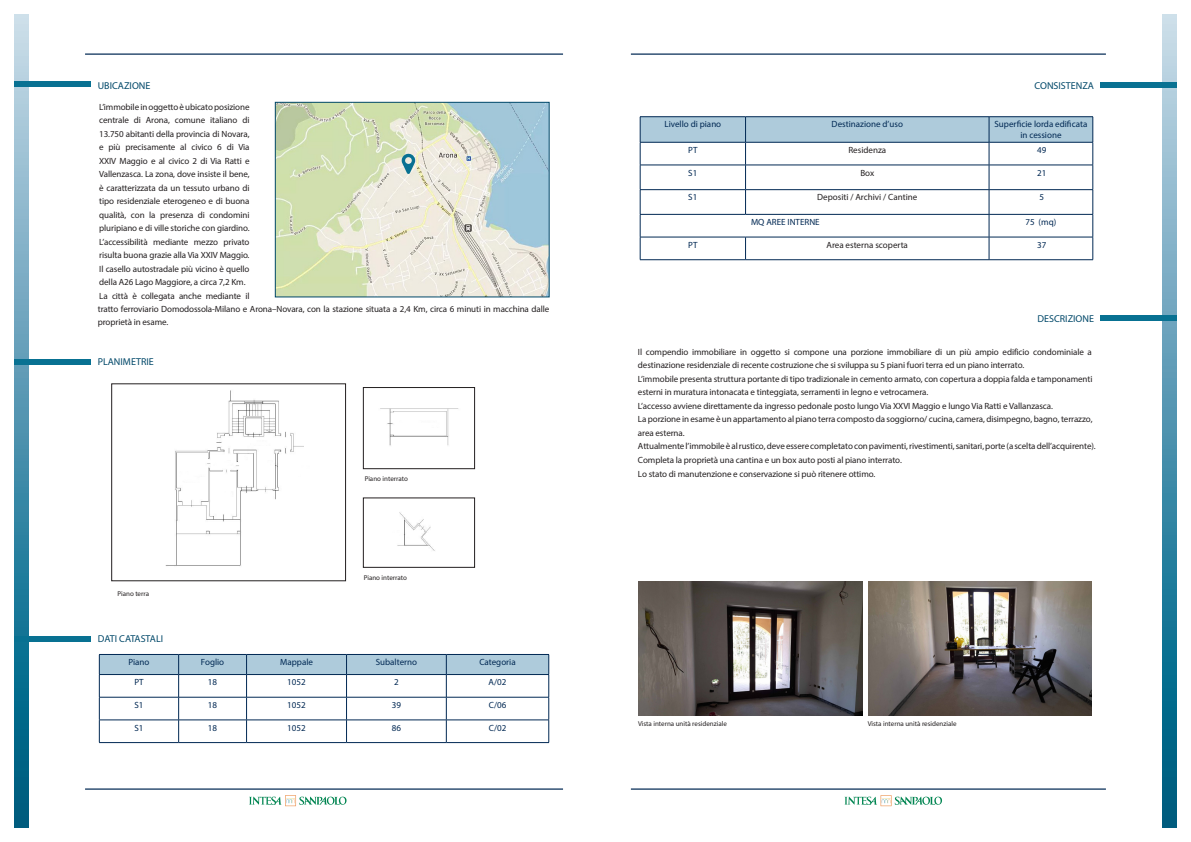
<style>
.page{position:relative;width:1191px;height:842px;background:#fff}
.page>*{position:absolute;margin:0;border:0;box-sizing:border-box;transform-origin:0 0}
.t1{font:10px "Myriad Pro";color:#004869}
.t2{font:9px/13.5px "Myriad Pro";letter-spacing:-.01em;color:#231f20}
.t3{font:9px/10.8px "Myriad Pro";color:#002853;text-align:center}
.t4{font:7px "Myriad Pro";color:#231f20}
</style>
<div class="page">
<svg style="left:1162px;top:14px;width:14px;height:814px;background:#5396b0"></svg>
<svg style="left:14px;top:14px;width:14px;height:814px;background:#5396b1"></svg>
<hr style="left:85px;top:54px;width:478px;height:1px;background:#002853">
<hr style="left:631px;top:54px;width:475px;height:1px;background:#002853">
<hr style="left:85px;top:789px;width:478px;height:1px;background:#002853">
<hr style="left:631px;top:789px;width:475px;height:1px;background:#002853">
<svg style="left:249px;top:795px;width:97px;height:11px"></svg>
<svg style="left:844px;top:795px;width:98px;height:11px"></svg>
<div style="left:14px;top:81px;width:77px;height:6px;background:#087192"></div>
<div style="left:14px;top:359px;width:77px;height:6px;background:#087192"></div>
<div style="left:1100px;top:315px;width:76px;height:5px;background:#087192"></div>
<div style="left:1100px;top:82px;width:76px;height:5px;background:#087192"></div>
<div style="left:14px;top:636px;width:77px;height:6px;background:#087192"></div>
<img style="left:868px;top:581px;width:223px;height:135px">
<img style="left:639px;top:581px;width:223px;height:135px">
<svg style="left:99px;top:654px;width:450px;height:88px"></svg>
<hr style="left:99px;top:742px;width:80px;height:1px;background:#002853">
<hr style="left:179px;top:742px;width:67px;height:1px;background:#002853">
<hr style="left:246px;top:742px;width:100px;height:1px;background:#002853">
<hr style="left:346px;top:742px;width:100px;height:1px;background:#002853">
<hr style="left:446px;top:742px;width:103px;height:1px;background:#002853">
<img style="left:277px;top:104px;width:270px;height:191px">
<div style="left:275px;top:102px;width:274px;height:195px;border:1px solid #004869"></div>
<svg style="left:402px;top:154px;width:13px;height:20px"></svg>
<hr style="left:640px;top:259px;width:105px;height:1px;background:#002853">
<hr style="left:745px;top:259px;width:244px;height:1px;background:#002853">
<hr style="left:989px;top:259px;width:104px;height:1px;background:#002853">
<hr style="left:640px;top:116px;width:105px;height:1px;background:#002853">
<hr style="left:745px;top:116px;width:244px;height:1px;background:#002853">
<hr style="left:989px;top:116px;width:104px;height:1px;background:#002853">
<svg style="left:640px;top:117px;width:453px;height:142px"></svg>
<div style="left:111px;top:383px;width:235px;height:198px;border:1px solid #231f20"></div>
<img style="left:165px;top:390px;width:139px;height:176px">
<div style="left:363px;top:387px;width:112px;height:82px;border:1px solid #231f20"></div>
<img style="left:380px;top:408px;width:79px;height:38px">
<div style="left:363px;top:497px;width:112px;height:71px;border:1px solid #231f20"></div>
<img style="left:397px;top:512px;width:38px;height:39px">
<p class="t1" style="left:98px;top:79px;width:54px">UBICAZIONE</p>
<p class="t2" style="left:99px;top:100px;width:152px;text-align:justify">L’immobile in oggetto è ubicato posizione centrale di Arona, comune italiano di 13.750 abitanti della provincia di Novara, e più precisamente al civico 6 di Via XXIV Maggio e al civico 2 di Via Ratti e Vallenzasca. La zona, dove insiste il bene, è caratterizzata da un tessuto urbano di tipo residenziale eterogeneo e di buona qualità, con la presenza di condomini pluripiano e di ville storiche con giardino.</p>
<p class="t2" style="left:99px;top:235px;width:152px;text-align:justify">L’accessibilità mediante mezzo privato risulta buona grazie alla Via XXIV Maggio.<br>Il casello autostradale più vicino è quello della A26 Lago Maggiore, a circa 7,2 Km.</p>
<p class="t2" style="left:99px;top:289px;width:152px">La città è collegata anche mediante il</p>
<p class="t2" style="left:98px;top:302px;width:453px">tratto ferroviario Domodossola-Milano e Arona–Novara, con la stazione situata a 2,4 Km, circa 6 minuti in macchina dalle proprietà in esame.</p>
<p class="t1" style="left:98px;top:356px;width:57px">PLANIMETRIE</p>
<p class="t4" style="left:117px;top:589px;width:33px">Piano terra</p>
<p class="t1" style="left:98px;top:633px;width:67px">DATI CATASTALI</p>
<p class="t4" style="left:365px;top:474px;width:45px">Piano interrato</p>
<p class="t4" style="left:364px;top:573px;width:45px">Piano interrato</p>
<p class="t3" style="left:128px;top:657px;width:23px">Piano</p>
<p class="t3" style="left:201px;top:657px;width:25px">Foglio</p>
<p class="t3" style="left:280px;top:657px;width:34px">Mappale</p>
<p class="t3" style="left:376px;top:657px;width:43px">Subalterno</p>
<p class="t3" style="left:479px;top:657px;width:38px">Categoria</p>
<p class="t3" style="left:134px;top:677px;width:11px">PT</p>
<p class="t3" style="left:208px;top:677px;width:11px">18</p>
<p class="t3" style="left:287px;top:677px;width:20px">1052</p>
<p class="t3" style="left:394px;top:677px;width:6px">2</p>
<p class="t3" style="left:488px;top:677px;width:19px">A/02</p>
<p class="t3" style="left:134px;top:699px;width:11px">S1</p>
<p class="t3" style="left:208px;top:699px;width:11px">18</p>
<p class="t3" style="left:287px;top:699px;width:20px">1052</p>
<p class="t3" style="left:392px;top:699px;width:11px">39</p>
<p class="t3" style="left:489px;top:699px;width:19px">C/06</p>
<p class="t3" style="left:134px;top:722px;width:11px">S1</p>
<p class="t3" style="left:208px;top:722px;width:11px">18</p>
<p class="t3" style="left:287px;top:722px;width:20px">1052</p>
<p class="t3" style="left:392px;top:722px;width:11px">86</p>
<p class="t3" style="left:489px;top:722px;width:19px">C/02</p>
<p class="t1" style="left:1034px;top:79px;width:61px">CONSISTENZA</p>
<p class="t3" style="left:664px;top:119px;width:58px">Livello di piano</p>
<p class="t3" style="left:831px;top:119px;width:73px">Destinazione d’uso</p>
<p class="t3" style="left:994px;top:119px;width:94px">Superficie lorda edificata in cessione</p>
<p class="t3" style="left:688px;top:144px;width:11px">PT</p>
<p class="t2" style="left:848px;top:143px;width:39px">Residenza</p>
<p class="t3" style="left:1037px;top:144px;width:11px">49</p>
<p class="t3" style="left:688px;top:167px;width:11px">S1</p>
<p class="t2" style="left:860px;top:166px;width:15px">Box</p>
<p class="t3" style="left:1037px;top:167px;width:11px">21</p>
<p class="t3" style="left:688px;top:192px;width:11px">S1</p>
<p class="t2" style="left:817px;top:190px;width:102px">Depositi / Archivi / Cantine</p>
<p class="t3" style="left:1039px;top:192px;width:6px">5</p>
<p class="t3" style="left:751px;top:217px;width:70px">MQ AREE INTERNE</p>
<p class="t3" style="left:1025px;top:217px;width:32px">75 (mq)</p>
<p class="t3" style="left:688px;top:239px;width:11px">PT</p>
<p class="t2" style="left:826px;top:238px;width:83px">Area esterna scoperta</p>
<p class="t3" style="left:1037px;top:239px;width:11px">37</p>
<p class="t1" style="left:1037px;top:312px;width:58px">DESCRIZIONE</p>
<p class="t2" style="left:638px;top:345px;width:459px">Il compendio immobiliare in oggetto si compone una porzione immobiliare di un più ampio edificio condominiale a destinazione residenziale di recente costruzione che si sviluppa su 5 piani fuori terra ed un piano interrato.<br>L’immobile presenta struttura portante di tipo tradizionale in cemento armato, con copertura a doppia falda e tamponamenti esterni in muratura intonacata e tinteggiata, serramenti in legno e vetrocamera.<br>L’accesso avviene direttamente da ingresso pedonale posto lungo Via XXVI Maggio e lungo Via Ratti e Vallanzasca.<br>La porzione in esame è un appartamento al piano terra composto da soggiorno/ cucina, camera, disimpegno, bagno, terrazzo, area esterna.<br>Attualmente l’immobile è al rustico, deve essere completato con pavimenti, rivestimenti, sanitari, porte (a scelta dell’acquirente).<br>Completa la proprietà una cantina e un box auto posti al piano interrato.<br>Lo stato di manutenzione e conservazione si può ritenere ottimo.</p>
<p class="t4" style="left:638px;top:719px;width:90px">Vista interna unità residenziale</p>
<p class="t4" style="left:867px;top:719px;width:90px">Vista interna unità residenziale</p>
</div>
